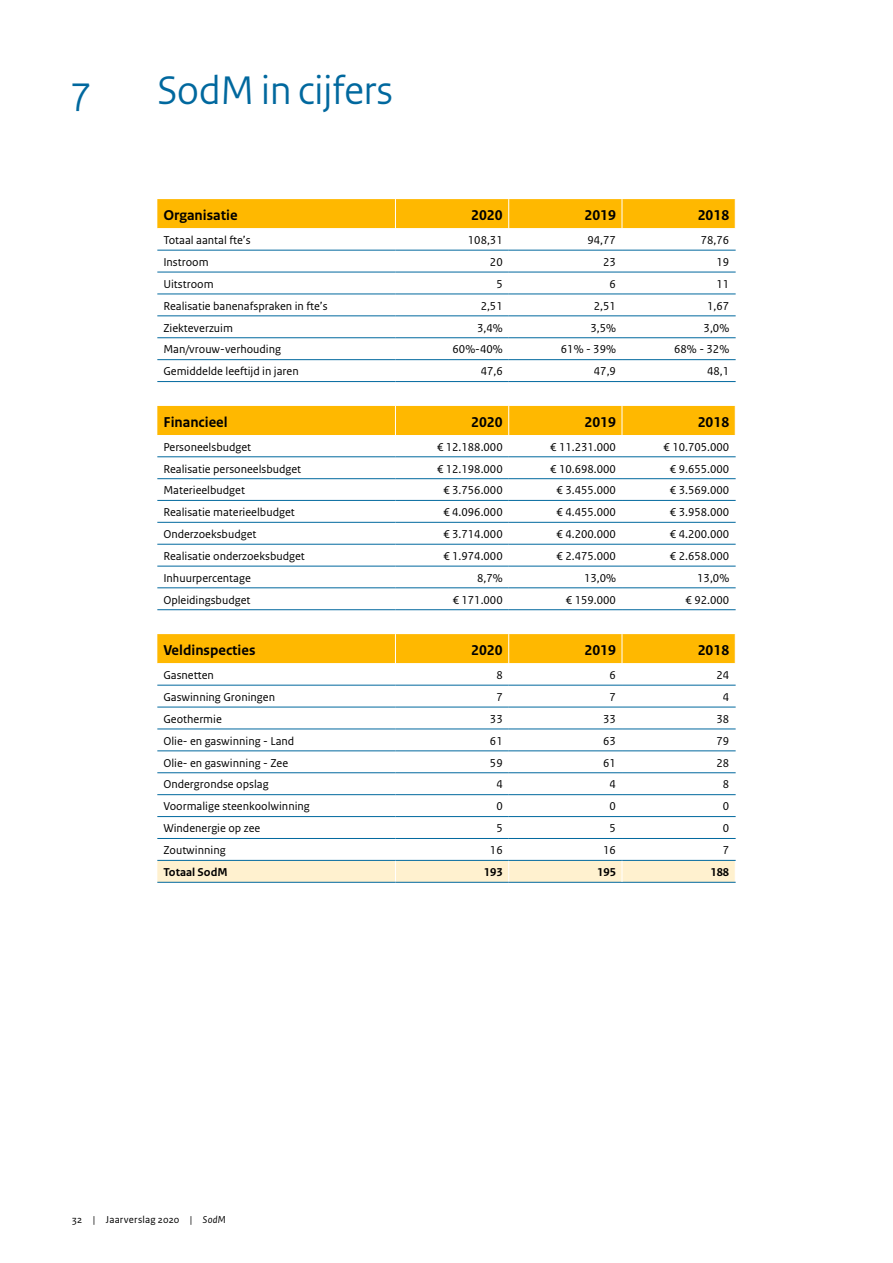
<style>
.page{position:relative;width:893px;height:1263px;background:#fff}
.page>*{position:absolute;margin:0;border:0;box-sizing:border-box;transform-origin:0 0}
.H2_RO_Kop{font:42px "Rijksoverheid Sans Heading";color:#00689e}
._30_RO_Tabel_Kop{font:700 15px "Rijksoverheid Sans Text";color:#000}
._32_RO_Tabel_Broodte{font:12px "Rijksoverheid Sans Text";color:#000}
._32_RO_Tabel_Broodte-2{font:700 12px "Rijksoverheid Sans Text";color:#000}
.t1{font:10.5px "Rijksoverheid Sans Text";letter-spacing:.015em;color:#000}
.s1{font-style:italic}
</style>
<div class="page">
<hr style="left:157px;top:381px;width:238px;height:1px;background:#00689e">
<hr style="left:395px;top:381px;width:114px;height:1px;background:#00689e">
<hr style="left:509px;top:381px;width:113px;height:1px;background:#00689e">
<hr style="left:622px;top:381px;width:114px;height:1px;background:#00689e">
<svg style="left:157px;top:199px;width:579px;height:162px"></svg>
<hr style="left:157px;top:609px;width:238px;height:1px;background:#00689e">
<hr style="left:395px;top:609px;width:114px;height:1px;background:#00689e">
<hr style="left:509px;top:609px;width:113px;height:1px;background:#00689e">
<hr style="left:622px;top:609px;width:114px;height:1px;background:#00689e">
<svg style="left:157px;top:406px;width:579px;height:183px"></svg>
<hr style="left:157px;top:882px;width:238px;height:1px;background:#00689e">
<hr style="left:395px;top:882px;width:114px;height:1px;background:#00689e">
<hr style="left:509px;top:882px;width:113px;height:1px;background:#00689e">
<hr style="left:622px;top:882px;width:114px;height:1px;background:#00689e">
<svg style="left:157px;top:634px;width:579px;height:248px"></svg>
<h2 class="H2_RO_Kop" style="left:72px;top:66px;width:20px">7</h2>
<h2 class="H2_RO_Kop" style="left:157px;top:66px;width:237px">SodM in cijfers</h2>
<p class="_30_RO_Tabel_Kop" style="left:163px;top:206px;width:76px">Organisatie</p>
<p class="_30_RO_Tabel_Kop" style="left:471px;top:206px;width:33px">2020</p>
<p class="_30_RO_Tabel_Kop" style="left:584px;top:206px;width:33px">2019</p>
<p class="_30_RO_Tabel_Kop" style="left:698px;top:206px;width:33px">2018</p>
<p class="_32_RO_Tabel_Broodte" style="left:163px;top:233px;width:89px">Totaal aantal fte’s</p>
<p class="_32_RO_Tabel_Broodte" style="left:468px;top:233px;width:36px">108,31</p>
<p class="_32_RO_Tabel_Broodte" style="left:588px;top:233px;width:30px">94,77</p>
<p class="_32_RO_Tabel_Broodte" style="left:701px;top:233px;width:30px">78,76</p>
<p class="_32_RO_Tabel_Broodte" style="left:163px;top:255px;width:47px">Instroom</p>
<p class="_32_RO_Tabel_Broodte" style="left:490px;top:255px;width:14px">20</p>
<p class="_32_RO_Tabel_Broodte" style="left:603px;top:255px;width:14px">23</p>
<p class="_32_RO_Tabel_Broodte" style="left:716px;top:255px;width:14px">19</p>
<p class="_32_RO_Tabel_Broodte" style="left:163px;top:277px;width:52px">Uitstroom</p>
<p class="_32_RO_Tabel_Broodte" style="left:496px;top:277px;width:8px">5</p>
<p class="_32_RO_Tabel_Broodte" style="left:610px;top:277px;width:8px">6</p>
<p class="_32_RO_Tabel_Broodte" style="left:716px;top:277px;width:14px">11</p>
<p class="_32_RO_Tabel_Broodte" style="left:163px;top:299px;width:166px">Realisatie banenafspraken in fte’s</p>
<p class="_32_RO_Tabel_Broodte" style="left:481px;top:299px;width:24px">2,51</p>
<p class="_32_RO_Tabel_Broodte" style="left:594px;top:299px;width:24px">2,51</p>
<p class="_32_RO_Tabel_Broodte" style="left:707px;top:299px;width:24px">1,67</p>
<p class="_32_RO_Tabel_Broodte" style="left:163px;top:321px;width:71px">Ziekteverzuim</p>
<p class="_32_RO_Tabel_Broodte" style="left:477px;top:321px;width:27px">3,4%</p>
<p class="_32_RO_Tabel_Broodte" style="left:590px;top:321px;width:27px">3,5%</p>
<p class="_32_RO_Tabel_Broodte" style="left:704px;top:321px;width:27px">3,0%</p>
<p class="_32_RO_Tabel_Broodte" style="left:163px;top:343px;width:119px">Man/vrouw-verhouding</p>
<p class="_32_RO_Tabel_Broodte" style="left:453px;top:343px;width:52px">60%-40%</p>
<p class="_32_RO_Tabel_Broodte" style="left:561px;top:343px;width:57px">61% - 39%</p>
<p class="_32_RO_Tabel_Broodte" style="left:674px;top:343px;width:57px">68% - 32%</p>
<p class="_32_RO_Tabel_Broodte" style="left:163px;top:365px;width:137px">Gemiddelde leeftijd in jaren</p>
<p class="_32_RO_Tabel_Broodte" style="left:481px;top:365px;width:24px">47,6</p>
<p class="_32_RO_Tabel_Broodte" style="left:594px;top:365px;width:24px">47,9</p>
<p class="_32_RO_Tabel_Broodte" style="left:707px;top:365px;width:24px">48,1</p>
<p class="_30_RO_Tabel_Kop" style="left:163px;top:413px;width:66px">Financieel</p>
<p class="_30_RO_Tabel_Kop" style="left:471px;top:413px;width:33px">2020</p>
<p class="_30_RO_Tabel_Kop" style="left:584px;top:413px;width:33px">2019</p>
<p class="_30_RO_Tabel_Kop" style="left:698px;top:413px;width:33px">2018</p>
<p class="_32_RO_Tabel_Broodte" style="left:163px;top:440px;width:89px">Personeelsbudget</p>
<p class="_32_RO_Tabel_Broodte" style="left:437px;top:440px;width:67px">€ 12.188.000</p>
<p class="_32_RO_Tabel_Broodte" style="left:550px;top:440px;width:67px">€ 11.231.000</p>
<p class="_32_RO_Tabel_Broodte" style="left:663px;top:440px;width:67px">€ 10.705.000</p>
<p class="_32_RO_Tabel_Broodte" style="left:163px;top:462px;width:139px">Realisatie personeelsbudget</p>
<p class="_32_RO_Tabel_Broodte" style="left:437px;top:462px;width:67px">€ 12.198.000</p>
<p class="_32_RO_Tabel_Broodte" style="left:550px;top:462px;width:67px">€ 10.698.000</p>
<p class="_32_RO_Tabel_Broodte" style="left:670px;top:462px;width:61px">€ 9.655.000</p>
<p class="_32_RO_Tabel_Broodte" style="left:163px;top:484px;width:83px">Materieelbudget</p>
<p class="_32_RO_Tabel_Broodte" style="left:443px;top:484px;width:61px">€ 3.756.000</p>
<p class="_32_RO_Tabel_Broodte" style="left:557px;top:484px;width:61px">€ 3.455.000</p>
<p class="_32_RO_Tabel_Broodte" style="left:670px;top:484px;width:61px">€ 3.569.000</p>
<p class="_32_RO_Tabel_Broodte" style="left:163px;top:505px;width:133px">Realisatie materieelbudget</p>
<p class="_32_RO_Tabel_Broodte" style="left:443px;top:505px;width:61px">€ 4.096.000</p>
<p class="_32_RO_Tabel_Broodte" style="left:557px;top:505px;width:61px">€ 4.455.000</p>
<p class="_32_RO_Tabel_Broodte" style="left:670px;top:505px;width:61px">€ 3.958.000</p>
<p class="_32_RO_Tabel_Broodte" style="left:163px;top:527px;width:95px">Onderzoeksbudget</p>
<p class="_32_RO_Tabel_Broodte" style="left:443px;top:527px;width:61px">€ 3.714.000</p>
<p class="_32_RO_Tabel_Broodte" style="left:557px;top:527px;width:61px">€ 4.200.000</p>
<p class="_32_RO_Tabel_Broodte" style="left:670px;top:527px;width:61px">€ 4.200.000</p>
<p class="_32_RO_Tabel_Broodte" style="left:163px;top:549px;width:143px">Realisatie onderzoeksbudget</p>
<p class="_32_RO_Tabel_Broodte" style="left:443px;top:549px;width:61px">€ 1.974.000</p>
<p class="_32_RO_Tabel_Broodte" style="left:557px;top:549px;width:61px">€ 2.475.000</p>
<p class="_32_RO_Tabel_Broodte" style="left:670px;top:549px;width:61px">€ 2.658.000</p>
<p class="_32_RO_Tabel_Broodte" style="left:163px;top:571px;width:89px">Inhuurpercentage</p>
<p class="_32_RO_Tabel_Broodte" style="left:477px;top:571px;width:27px">8,7%</p>
<p class="_32_RO_Tabel_Broodte" style="left:584px;top:571px;width:34px">13,0%</p>
<p class="_32_RO_Tabel_Broodte" style="left:697px;top:571px;width:34px">13,0%</p>
<p class="_32_RO_Tabel_Broodte" style="left:163px;top:593px;width:89px">Opleidingsbudget</p>
<p class="_32_RO_Tabel_Broodte" style="left:453px;top:593px;width:52px">€ 171.000</p>
<p class="_32_RO_Tabel_Broodte" style="left:566px;top:593px;width:52px">€ 159.000</p>
<p class="_32_RO_Tabel_Broodte" style="left:686px;top:593px;width:45px">€ 92.000</p>
<p class="_30_RO_Tabel_Kop" style="left:163px;top:641px;width:94px">Veldinspecties</p>
<p class="_30_RO_Tabel_Kop" style="left:471px;top:641px;width:33px">2020</p>
<p class="_30_RO_Tabel_Kop" style="left:584px;top:641px;width:33px">2019</p>
<p class="_30_RO_Tabel_Kop" style="left:698px;top:641px;width:33px">2018</p>
<p class="_32_RO_Tabel_Broodte" style="left:163px;top:668px;width:52px">Gasnetten</p>
<p class="_32_RO_Tabel_Broodte" style="left:496px;top:668px;width:8px">8</p>
<p class="_32_RO_Tabel_Broodte" style="left:610px;top:668px;width:8px">6</p>
<p class="_32_RO_Tabel_Broodte" style="left:716px;top:668px;width:14px">24</p>
<p class="_32_RO_Tabel_Broodte" style="left:163px;top:690px;width:113px">Gaswinning Groningen</p>
<p class="_32_RO_Tabel_Broodte" style="left:496px;top:690px;width:8px">7</p>
<p class="_32_RO_Tabel_Broodte" style="left:610px;top:690px;width:8px">7</p>
<p class="_32_RO_Tabel_Broodte" style="left:723px;top:690px;width:8px">4</p>
<p class="_32_RO_Tabel_Broodte" style="left:163px;top:712px;width:60px">Geothermie</p>
<p class="_32_RO_Tabel_Broodte" style="left:490px;top:712px;width:14px">33</p>
<p class="_32_RO_Tabel_Broodte" style="left:603px;top:712px;width:14px">33</p>
<p class="_32_RO_Tabel_Broodte" style="left:716px;top:712px;width:14px">38</p>
<p class="_32_RO_Tabel_Broodte" style="left:163px;top:734px;width:133px">Olie- en gaswinning - Land</p>
<p class="_32_RO_Tabel_Broodte" style="left:490px;top:734px;width:14px">61</p>
<p class="_32_RO_Tabel_Broodte" style="left:603px;top:734px;width:14px">63</p>
<p class="_32_RO_Tabel_Broodte" style="left:716px;top:734px;width:14px">79</p>
<p class="_32_RO_Tabel_Broodte" style="left:163px;top:756px;width:126px">Olie- en gaswinning - Zee</p>
<p class="_32_RO_Tabel_Broodte" style="left:490px;top:756px;width:14px">59</p>
<p class="_32_RO_Tabel_Broodte" style="left:603px;top:756px;width:14px">61</p>
<p class="_32_RO_Tabel_Broodte" style="left:716px;top:756px;width:14px">28</p>
<p class="_32_RO_Tabel_Broodte" style="left:163px;top:778px;width:107px">Ondergrondse opslag</p>
<p class="_32_RO_Tabel_Broodte" style="left:496px;top:778px;width:8px">4</p>
<p class="_32_RO_Tabel_Broodte" style="left:610px;top:778px;width:8px">4</p>
<p class="_32_RO_Tabel_Broodte" style="left:723px;top:778px;width:8px">8</p>
<p class="_32_RO_Tabel_Broodte" style="left:163px;top:799px;width:148px">Voormalige steenkoolwinning</p>
<p class="_32_RO_Tabel_Broodte" style="left:496px;top:799px;width:8px">0</p>
<p class="_32_RO_Tabel_Broodte" style="left:610px;top:799px;width:8px">0</p>
<p class="_32_RO_Tabel_Broodte" style="left:723px;top:799px;width:8px">0</p>
<p class="_32_RO_Tabel_Broodte" style="left:163px;top:821px;width:98px">Windenergie op zee</p>
<p class="_32_RO_Tabel_Broodte" style="left:496px;top:821px;width:8px">5</p>
<p class="_32_RO_Tabel_Broodte" style="left:610px;top:821px;width:8px">5</p>
<p class="_32_RO_Tabel_Broodte" style="left:723px;top:821px;width:8px">0</p>
<p class="_32_RO_Tabel_Broodte" style="left:163px;top:843px;width:64px">Zoutwinning</p>
<p class="_32_RO_Tabel_Broodte" style="left:490px;top:843px;width:14px">16</p>
<p class="_32_RO_Tabel_Broodte" style="left:603px;top:843px;width:14px">16</p>
<p class="_32_RO_Tabel_Broodte" style="left:723px;top:843px;width:8px">7</p>
<p class="_32_RO_Tabel_Broodte-2" style="left:163px;top:865px;width:66px">Totaal SodM</p>
<p class="_32_RO_Tabel_Broodte-2" style="left:484px;top:865px;width:20px">193</p>
<p class="_32_RO_Tabel_Broodte-2" style="left:597px;top:865px;width:20px">195</p>
<p class="_32_RO_Tabel_Broodte-2" style="left:710px;top:865px;width:20px">188</p>
<p class="t1" style="left:72px;top:1214px;width:155px">32 | Jaarverslag 2020 | <span class="s1">SodM</span></p>
</div>
